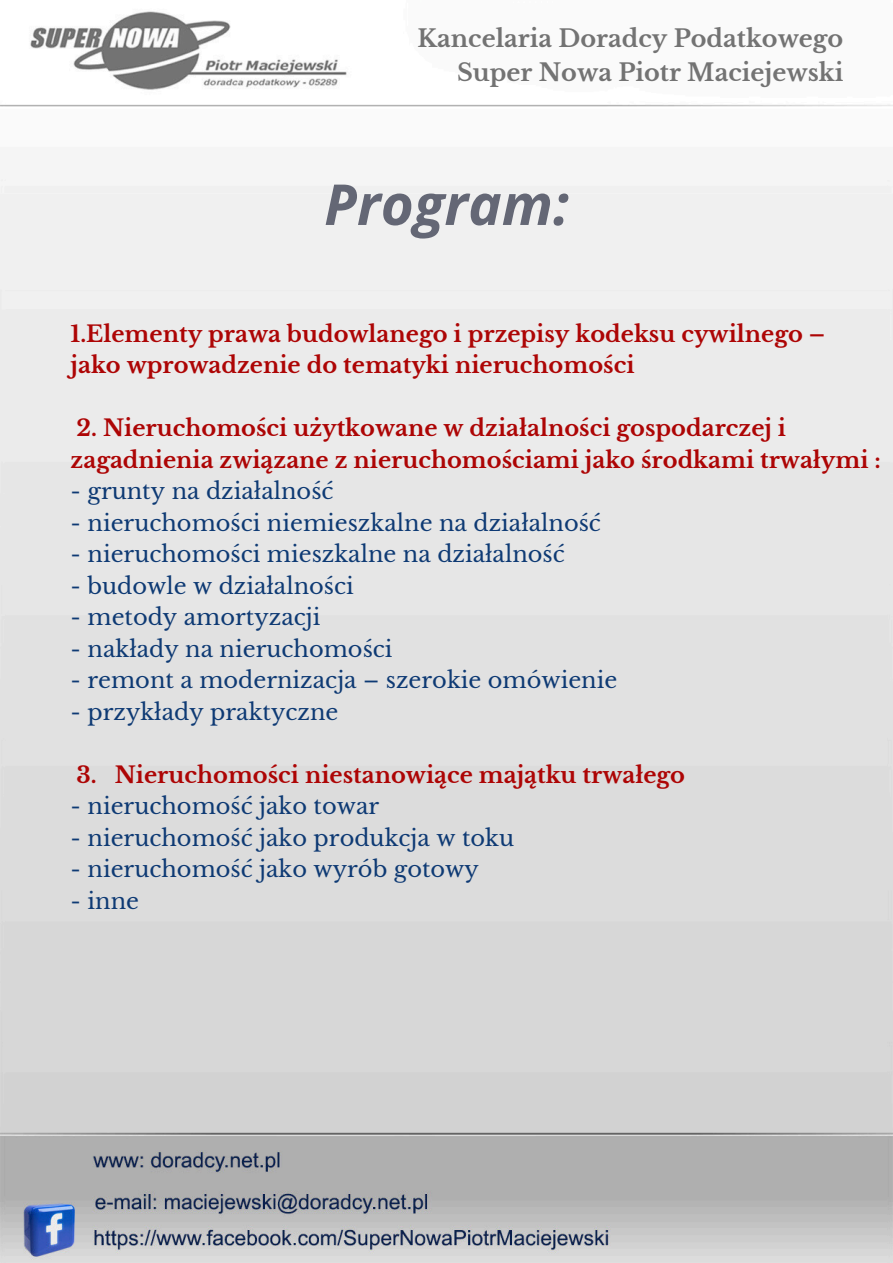
<style>
.page{position:relative;width:893px;height:1263px;background:#fff}
.page>*{position:absolute;margin:0;border:0;box-sizing:border-box;transform-origin:0 0}
.t1{font:italic 700 56.47px "Open Sans";color:#646775}
.t2{font:700 23.92px/33.2px "Libre Baskerville";color:#737373;text-align:right}
.t3{font:22.5px "Libre Baskerville";color:#0e3a74}
.t4{font:700 22.5px/31.5px "Libre Baskerville";color:#ad0505}
</style>
<div class="page">
<img style="left:0;top:11px;width:893px;height:1252px">
<p class="t2" style="left:417px;top:22px;width:427px">Kancelaria Doradcy Podatkowego<br>Super Nowa Piotr Maciejewski</p>
<p class="t1" style="left:324px;top:165px;width:246px">Program:</p>
<h2 class="t4" style="left:71px;top:318px;width:756px">1.Elementy prawa budowlanego i przepisy kodeksu cywilnego – jako wprowadzenie do tematyki nieruchomości</h2>
<h1 class="t4" style="left:71px;top:413px;width:811px">2. Nieruchomości użytkowane w działalności gospodarczej i zagadnienia związane z nieruchomościami jako środkami trwałymi :</h1>
<h2 class="t3" style="left:71px;top:477px;width:264px">- grunty na działalność</h2>
<p class="t3" style="left:71px;top:509px;width:532px">- nieruchomości niemieszkalne na działalność</p>
<p class="t3" style="left:71px;top:540px;width:496px">- nieruchomości mieszkalne na działalność</p>
<p class="t3" style="left:71px;top:572px;width:285px">- budowle w działalności</p>
<p class="t3" style="left:71px;top:603px;width:251px">- metody amortyzacji</p>
<p class="t3" style="left:71px;top:635px;width:323px">- nakłady na nieruchomości</p>
<p class="t3" style="left:71px;top:666px;width:548px">- remont a modernizacja – szerokie omówienie</p>
<p class="t3" style="left:71px;top:698px;width:269px">- przykłady praktyczne</p>
<p class="t4" style="left:77px;top:759px;width:610px">3. Nieruchomości niestanowiące majątku trwałego</p>
<p class="t3" style="left:71px;top:792px;width:310px">- nieruchomość jako towar</p>
<p class="t3" style="left:71px;top:824px;width:445px">- nieruchomość jako produkcja w toku</p>
<p class="t3" style="left:71px;top:855px;width:410px">- nieruchomość jako wyrób gotowy</p>
<p class="t3" style="left:71px;top:887px;width:70px">- inne</p>
</div>
